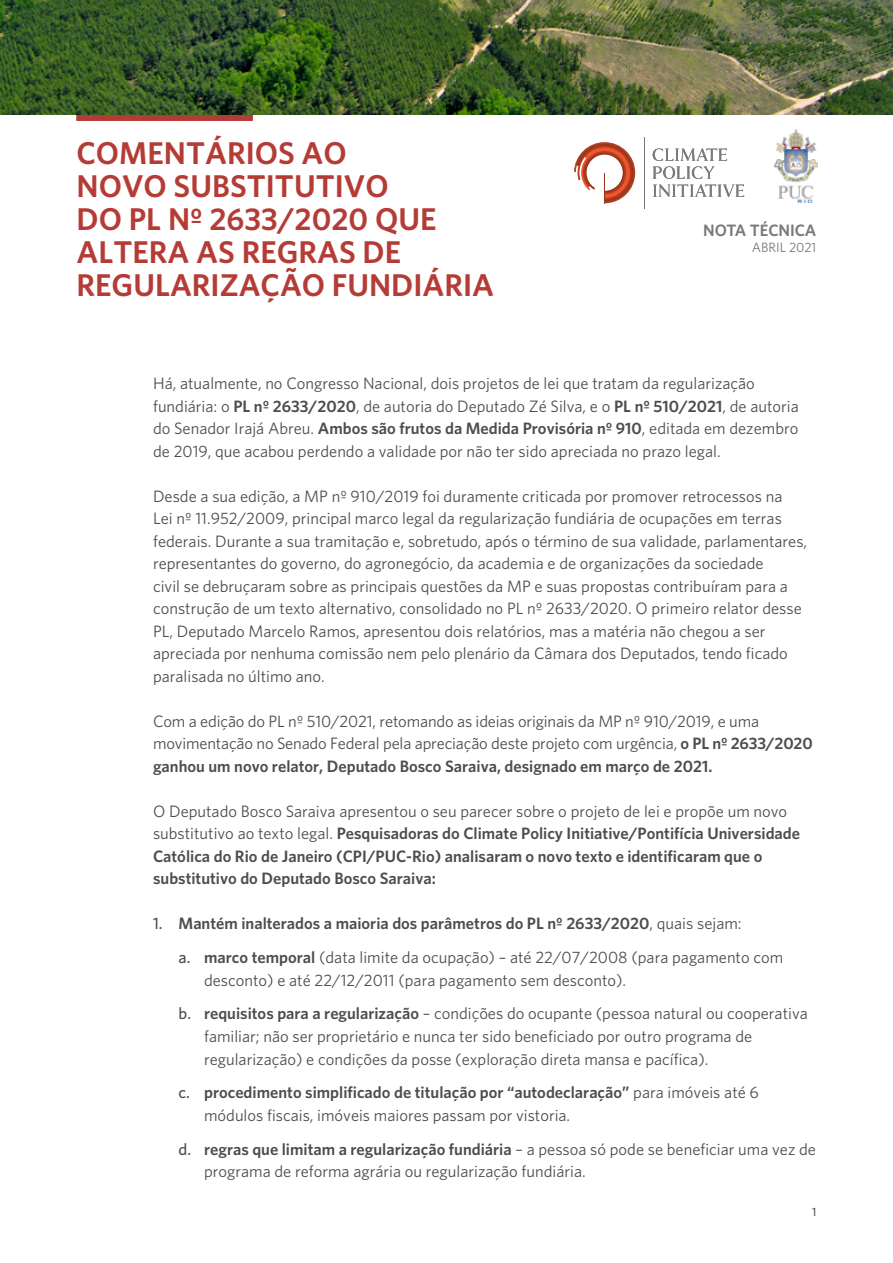
<style>
.page{position:relative;width:893px;height:1263px;background:#fff}
.page>*{position:absolute;margin:0;border:0;box-sizing:border-box;transform-origin:0 0}
.t1{font:600 31.5px/33px "Whitney";color:#b53c36}
.t2{font:16.5px/22.5px "Whitney";color:#4d4d4f}
.t3{font:600 16.5px/22.5px "Whitney";color:#4d4d4f}
.t4{font:600 16.5px "Whitney";color:#7c7976}
.t5{font:13.5px "Whitney";color:#7b7774}
.t6{font:500 12px "Whitney";color:#4d4d4f}
.s1{font-weight:600}
.s2{font-weight:400}
.s3{font-weight:500}
</style>
<div class="page">
<div style="left:77px;top:115px;width:176px;height:6px;background:#b53c36"></div>
<img style="left:774px;top:129px;width:43px;height:73px">
<img style="left:0;top:0;width:893px;height:115px">
<svg style="left:574px;top:142px;width:61px;height:61px"></svg>
<hr style="left:604px;top:173px;width:1px;height:30px;background:#9ea0a3">
<svg style="left:653px;top:148px;width:91px;height:49px"></svg>
<hr style="left:644px;top:137px;width:1px;height:72px;background:#7c7976">
<h1 class="t1" style="left:77px;top:136px;width:419px">COMENTÁRIOS AO<br>NOVO SUBSTITUTIVO<br>DO PL Nº 2633/2020 QUE<br>ALTERA AS REGRAS DE<br>REGULARIZAÇÃO FUNDIÁRIA</h1>
<p class="t4" style="left:703px;top:219px;width:115px">NOTA TÉCNICA</p>
<p class="t5" style="left:752px;top:238px;width:66px">ABRIL 2021</p>
<p class="t2" style="left:153px;top:372px;width:647px">Há, atualmente, no Congresso Nacional, dois projetos de lei que tratam da regularização fundiária: o <span class="s1">PL nº 2633/2020</span>, de autoria do Deputado Zé Silva, e o <span class="s1">PL nº 510/2021</span>, de autoria do Senador Irajá Abreu. <span class="s1">Ambos são frutos da Medida Provisória nº 910</span>, editada em dezembro de 2019, que acabou perdendo a validade por não ter sido apreciada no prazo legal.</p>
<p class="t2" style="left:153px;top:484px;width:656px">Desde a sua edição, a MP nº 910/2019 foi duramente criticada por promover retrocessos na<br>Lei nº 11.952/2009, principal marco legal da regularização fundiária de ocupações em terras federais. Durante a sua tramitação e, sobretudo, após o término de sua validade, parlamentares, representantes do governo, do agronegócio, da academia e de organizações da sociedade<br>civil se debruçaram sobre as principais questões da MP e suas propostas contribuíram para a construção de um texto alternativo, consolidado no PL nº 2633/2020. O primeiro relator desse PL, Deputado Marcelo Ramos, apresentou dois relatórios, mas a matéria não chegou a ser apreciada por nenhuma comissão nem pelo plenário da Câmara dos Deputados, tendo ficado paralisada no último ano.</p>
<p class="t2" style="left:153px;top:709px;width:661px">Com a edição do PL nº 510/2021, retomando as ideias originais da MP nº 910/2019, e uma movimentação no Senado Federal pela apreciação deste projeto com urgência, <span class="s1">o PL nº 2633/2020 ganhou um novo relator, Deputado Bosco Saraiva, designado em março de 2021.</span></p>
<p class="t3" style="left:153px;top:800px;width:648px"><span class="s2">O Deputado Bosco Saraiva apresentou o seu parecer sobre o projeto de lei e propõe um novo substitutivo ao texto legal.</span> Pesquisadoras do Climate Policy Initiative/Pontifícia Universidade Católica do Rio de Janeiro (CPI/PUC-Rio) analisaram o novo texto e identificaram que o substitutivo do Deputado Bosco Saraiva:</p>
<p class="t3" style="left:179px;top:906px;width:606px;line-height:33.8px;text-indent:-26px"><span class="s3">1.</span> Mantém inalterados a maioria dos parâmetros do PL nº 2633/2020<span class="s2">, quais sejam:<br></span><span class="s3">a.</span> marco temporal <span class="s2">(data limite da ocupação) – até 22/07/2008 (para pagamento com</span></p>
<p class="t2" style="left:179px;top:963px;width:631px;line-height:33.8px;text-indent:26px">desconto) e até 22/12/2011 (para pagamento sem desconto).<br><span class="s3">b.</span> <span class="s1">requisitos para a regularização</span> – condições do ocupante (pessoa natural ou cooperativa</p>
<p class="t2" style="left:204px;top:1024px;width:550px">familiar; não ser proprietário e nunca ter sido beneficiado por outro programa de regularização) e condições da posse (exploração direta mansa e pacífica).</p>
<p class="t2" style="left:204px;top:1081px;width:556px;text-indent:-26px"><span class="s3">c.</span> <span class="s1">procedimento simplificado de titulação por “autodeclaração”</span> para imóveis até 6 módulos fiscais, imóveis maiores passam por vistoria.</p>
<p class="t2" style="left:204px;top:1137px;width:613px;text-indent:-26px"><span class="s3">d.</span> <span class="s1">regras que limitam a regularização fundiária</span> – a pessoa só pode se beneficiar uma vez de programa de reforma agrária ou regularização fundiária.</p>
<p class="t6" style="left:812px;top:1204px;width:6px">1</p>
</div>
